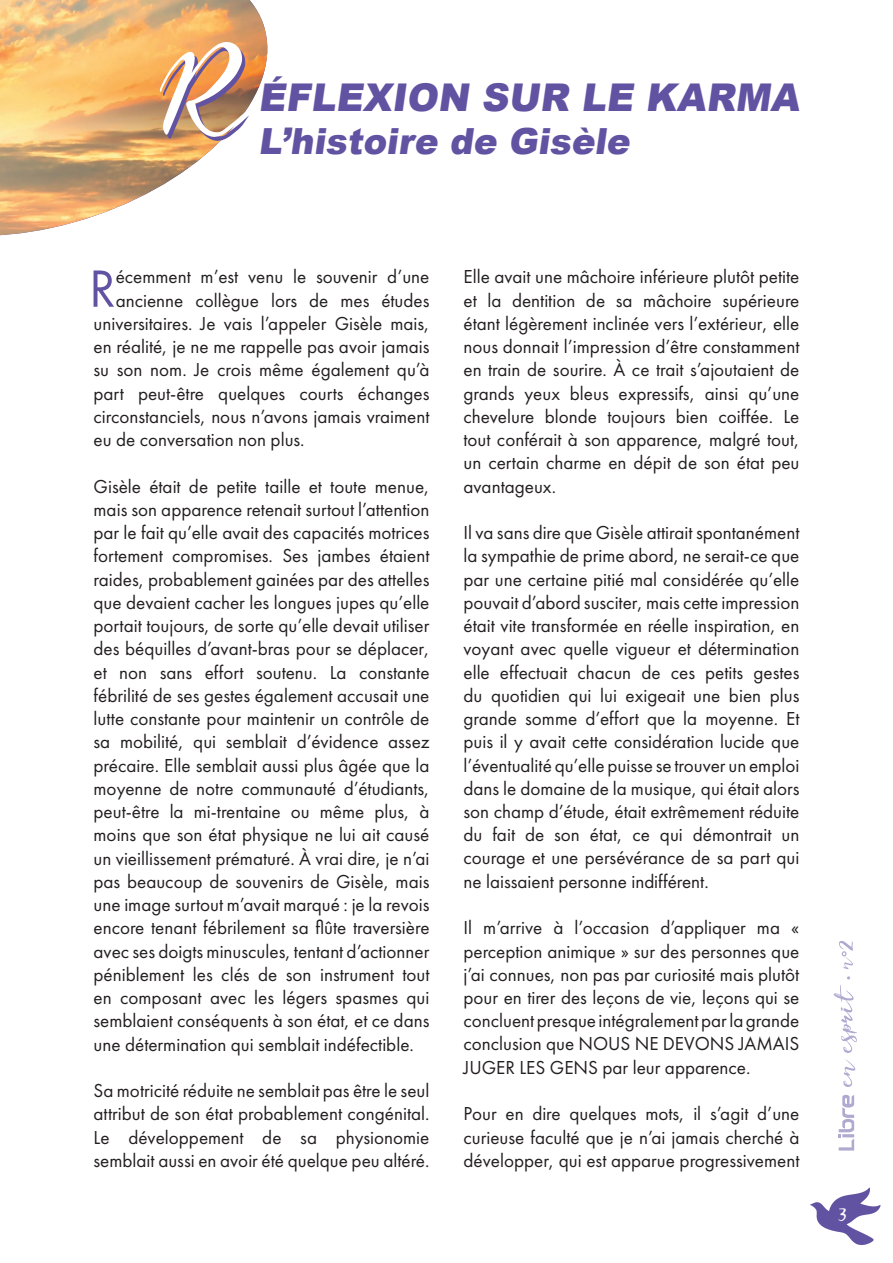
<style>
.page{position:relative;width:893px;height:1263px;background:#fff}
.page>*{position:absolute;margin:0;border:0;box-sizing:border-box;transform-origin:0 0}
.t1{font:54.3px "Futura PT";color:#6253a2}
.t2{font:900 38.25px "Arial";color:#6253a2}
.t3{font:900 36px "Arial";color:#6253a2}
.t4{font:34.5px "Esteh";color:#fff}
.t5{font:19.5px/23.2px "Futura PT";color:#231f20;text-align:justify}
</style>
<div class="page">
<img style="left:1px;top:0;width:267px;height:235px">
<img style="left:0;top:0;width:1px;height:236px">
<img style="left:810px;top:1187px;width:71px;height:58px">
<svg style="left:839px;top:1095px;width:15px;height:55px"></svg>
<svg style="left:839px;top:941px;width:14px;height:28px"></svg>
<svg style="left:834px;top:976px;width:23px;height:111px"></svg>
<svg style="left:160px;top:42px;width:89px;height:99px"></svg>
<h2 class="t2" style="left:258px;top:70px;width:550px">ÉFLEXION SUR LE KARMA</h2>
<h3 class="t3" style="left:258px;top:115px;width:380px">L’histoire de Gisèle</h3>
<h1 class="t1" style="left:89px;top:256px;width:28px">R</h1>
<p class="t5" style="left:116px;top:265px;width:315px">écemment m’est venu le souvenir d’une</p>
<p class="t5" style="left:116px;top:288px;width:315px">ancienne collègue lors de mes études</p>
<p class="t5" style="left:94px;top:312px;width:337px">universitaires. Je vais l’appeler Gisèle mais,</p>
<p class="t5" style="left:94px;top:335px;width:337px">en réalité, je ne me rappelle pas avoir jamais</p>
<p class="t5" style="left:94px;top:358px;width:337px">su son nom. Je crois même également qu’à</p>
<p class="t5" style="left:94px;top:381px;width:337px">part peut-être quelques courts échanges</p>
<p class="t5" style="left:94px;top:405px;width:337px">circonstanciels, nous n’avons jamais vraiment</p>
<p class="t5" style="left:94px;top:428px;width:213px">eu de conversation non plus.</p>
<p class="t5" style="left:94px;top:474px;width:337px">Gisèle était de petite taille et toute menue, mais son apparence retenait surtout l’attention par le fait qu’elle avait des capacités motrices fortement compromises. Ses jambes étaient raides, probablement gainées par des attelles que devaient cacher les longues jupes qu’elle portait toujours, de sorte qu’elle devait utiliser des béquilles d’avant-bras pour se déplacer, et non sans effort soutenu. La constante fébrilité de ses gestes également accusait une lutte constante pour maintenir un contrôle de sa mobilité, qui semblait d’évidence assez précaire. Elle semblait aussi plus âgée que la moyenne de notre communauté d’étudiants, peut-être la mi-trentaine ou même plus, à moins que son état physique ne lui ait causé un vieillissement prématuré. À vrai dire, je n’ai pas beaucoup de souvenirs de Gisèle, mais une image surtout m’avait marqué : je la revois encore tenant fébrilement sa flûte traversière avec ses doigts minuscules, tentant d’actionner péniblement les clés de son instrument tout en composant avec les légers spasmes qui semblaient conséquents à son état, et ce dans une détermination qui semblait indéfectible.</p>
<p class="t5" style="left:94px;top:1079px;width:337px">Sa motricité réduite ne semblait pas être le seul attribut de son état probablement congénital.<br>Le développement de sa physionomie semblait aussi en avoir été quelque peu altéré.</p>
<p class="t5" style="left:463px;top:265px;width:337px">Elle avait une mâchoire inférieure plutôt petite et la dentition de sa mâchoire supérieure étant légèrement inclinée vers l’extérieur, elle nous donnait l’impression d’être constamment en train de sourire. À ce trait s’ajoutaient de grands yeux bleus expressifs, ainsi qu’une chevelure blonde toujours bien coiffée. Le tout conférait à son apparence, malgré tout, un certain charme en dépit de son état peu avantageux.</p>
<p class="t5" style="left:463px;top:521px;width:337px">Il va sans dire que Gisèle attirait spontanément la sympathie de prime abord, ne serait-ce que par une certaine pitié mal considérée qu’elle pouvait d’abord susciter, mais cette impression était vite transformée en réelle inspiration, en voyant avec quelle vigueur et détermination elle effectuait chacun de ces petits gestes du quotidien qui lui exigeait une bien plus grande somme d’effort que la moyenne. Et puis il y avait cette considération lucide que l’éventualité qu’elle puisse se trouver un emploi dans le domaine de la musique, qui était alors son champ d’étude, était extrêmement réduite du fait de son état, ce qui démontrait un courage et une persévérance de sa part qui ne laissaient personne indifférent.</p>
<p class="t5" style="left:463px;top:916px;width:337px">Il m’arrive à l’occasion d’appliquer ma « perception animique » sur des personnes que j’ai connues, non pas par curiosité mais plutôt pour en tirer des leçons de vie, leçons qui se concluent presque intégralement par la grande conclusion que NOUS NE DEVONS JAMAIS JUGER LES GENS par leur apparence.</p>
<p class="t5" style="left:463px;top:1102px;width:337px">Pour en dire quelques mots, il s’agit d’une curieuse faculté que je n’ai jamais cherché à développer, qui est apparue progressivement</p>
<h3 class="t4" style="left:839px;top:1193px;width:10px">3</h3>
</div>
